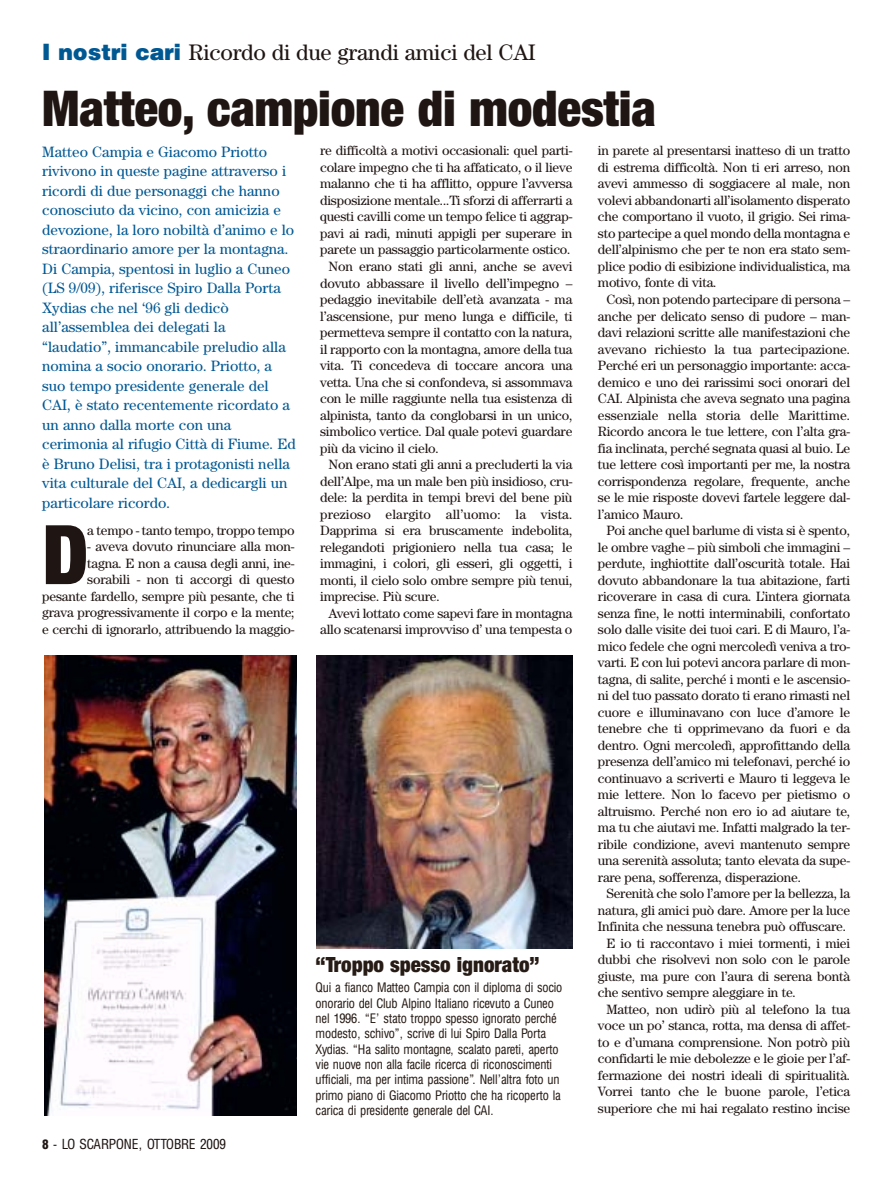
<style>
.page{position:relative;width:893px;height:1191px;background:#fff}
.page>*{position:absolute;margin:0;border:0;box-sizing:border-box;transform-origin:0 0}
.t1{font:900 condensed 82.35px "Helvetica Neue";color:#1f1512}
.t2{font:900 condensed 49.35px "Helvetica Neue";letter-spacing:-.005em;color:#1f1512}
.t3{font:22.5px "Century";letter-spacing:-.01em;color:#1f1512}
.t4{font:900 condensed 21px "Helvetica Neue";color:#271b15}
.t5{font:15px/19.5px "Century";color:#005893}
.t6{font:13.5px/16.5px "Century";letter-spacing:-.015em;color:#1f1512;text-align:justify}
.t7{font:13.5px "Century";letter-spacing:.005em;color:#1f1512}
.t8{font:condensed 13.5px "AT Triumvirate";color:#1f1512}
.t9{font:condensed 12.75px/15.3px "AT Triumvirate";letter-spacing:-.015em;color:#271b15}
.s1{font-family:"Cg Triumvirate Bl";color:#005893}
.s2{font-weight:900;font-size:12.75px}
</style>
<div class="page">
<img style="left:316px;top:655px;width:257px;height:293px">
<img style="left:44px;top:655px;width:252px;height:460px">
<h3 class="t3" style="left:42px;top:44px;width:495px"><span class="s1">I nostri cari</span> Ricordo di due grandi amici del CAI</h3>
<h2 class="t2" style="left:42px;top:90px;width:615px">Matteo, campione di modestia</h2>
<p class="t5" style="left:42px;top:143px;width:255px">Matteo Campia e Giacomo Priotto rivivono in queste pagine attraverso i ricordi di due personaggi che hanno conosciuto da vicino, con amicizia e devozione, la loro nobiltà d’animo e lo straordinario amore per la montagna.<br>Di Campia, spentosi in luglio a Cuneo (LS 9/09), riferisce Spiro Dalla Porta Xydias che nel ‘96 gli dedicò all’assemblea dei delegati la “laudatio”, immancabile preludio alla nomina a socio onorario. Priotto, a suo tempo presidente generale del CAI, è stato recentemente ricordato a un anno dalla morte con una cerimonia al rifugio Città di Fiume. Ed è Bruno Delisi, tra i protagonisti nella vita culturale del CAI, a dedicargli un particolare ricordo.</p>
<h1 class="t1" style="left:42px;top:525px;width:48px">D</h1>
<p class="t6" style="left:87px;top:523px;width:209px">a tempo - tanto tempo, troppo tempo</p>
<p class="t6" style="left:42px;top:539px;width:254px;text-align:right">- aveva dovuto rinunciare alla mon-<br>tagna. E non a causa degli anni, ine&shy;sorabili - non ti accorgi di questo pesante fardello, sempre più pesante, che ti grava progressivamente il corpo e la mente; e cerchi di ignorarlo, attribuendo la maggio-</p>
<p class="t6" style="left:320px;top:144px;width:254px">re difficoltà a motivi occasionali: quel parti-</p>
<p class="t6" style="left:320px;top:160px;width:254px">colare impegno che ti ha affaticato, o il lieve</p>
<p class="t6" style="left:320px;top:177px;width:254px">malanno che ti ha afflitto, oppure l’avversa</p>
<p class="t6" style="left:320px;top:193px;width:254px">disposizione mentale...Ti sforzi di afferrarti a</p>
<p class="t6" style="left:320px;top:210px;width:254px">questi cavilli come un tempo felice ti aggrap-</p>
<p class="t6" style="left:320px;top:226px;width:254px">pavi ai radi, minuti appigli per superare in</p>
<p class="t6" style="left:320px;top:243px;width:252px">parete un passaggio particolarmente ostico.</p>
<p class="t6" style="left:329px;top:259px;width:245px">Non erano stati gli anni, anche se avevi</p>
<p class="t6" style="left:320px;top:276px;width:254px">dovuto abbassare il livello dell’impegno –</p>
<p class="t6" style="left:320px;top:292px;width:254px">pedaggio inevitabile dell’età avanzata - ma</p>
<p class="t6" style="left:320px;top:309px;width:254px">l’ascensione, pur meno lunga e difficile, ti</p>
<p class="t6" style="left:320px;top:325px;width:254px">permetteva sempre il contatto con la natura,</p>
<p class="t6" style="left:320px;top:342px;width:254px">il rapporto con la montagna, amore della tua</p>
<p class="t6" style="left:320px;top:358px;width:254px">vita. Ti concedeva di toccare ancora una</p>
<p class="t6" style="left:320px;top:375px;width:254px">vetta. Una che si confondeva, si assommava</p>
<p class="t6" style="left:320px;top:391px;width:254px">con le mille raggiunte nella tua esistenza di</p>
<p class="t6" style="left:320px;top:408px;width:254px">alpinista, tanto da conglobarsi in un unico,</p>
<p class="t6" style="left:320px;top:424px;width:254px">simbolico vertice. Dal quale potevi guardare</p>
<p class="t6" style="left:320px;top:441px;width:120px">più da vicino il cielo.</p>
<p class="t6" style="left:329px;top:457px;width:245px">Non erano stati gli anni a precluderti la via</p>
<p class="t6" style="left:320px;top:474px;width:254px">dell’Alpe, ma un male ben più insidioso, cru-</p>
<p class="t6" style="left:320px;top:490px;width:254px">dele: la perdita in tempi brevi del bene più</p>
<p class="t7" style="left:320px;top:509px;width:254px">prezioso elargito all’uomo: la vista.</p>
<p class="t6" style="left:320px;top:523px;width:254px">Dapprima si era bruscamente indebolita,</p>
<p class="t6" style="left:320px;top:540px;width:254px">relegandoti prigioniero nella tua casa; le</p>
<p class="t6" style="left:320px;top:556px;width:254px">immagini, i colori, gli esseri, gli oggetti, i</p>
<p class="t6" style="left:320px;top:573px;width:254px">monti, il cielo solo ombre sempre più tenui,</p>
<p class="t6" style="left:320px;top:589px;width:121px">imprecise. Più scure.</p>
<p class="t6" style="left:329px;top:606px;width:245px">Avevi lottato come sapevi fare in montagna</p>
<p class="t6" style="left:320px;top:622px;width:254px">allo scatenarsi improvviso d’ una tempesta o</p>
<p class="t8" style="left:42px;top:1138px;width:185px"><span class="s2">8</span> - LO SCARPONE, OTTOBRE 2009</p>
<h3 class="t4" style="left:316px;top:957px;width:226px">“Troppo spesso ignorato”</h3>
<p class="t9" style="left:316px;top:981px;width:248px">Qui a fianco Matteo Campia con il diploma di socio onorario del Club Alpino Italiano ricevuto a Cuneo nel 1996. “E’ stato troppo spesso ignorato perché modesto, schivo”, scrive di lui Spiro Dalla Porta Xydias. “Ha salito montagne, scalato pareti, aperto vie nuove non alla facile ricerca di riconoscimenti ufficiali, ma per intima passione”. Nell’altra foto un primo piano di Giacomo Priotto che ha ricoperto la carica di presidente generale del CAI.</p>
<p class="t6" style="left:598px;top:144px;width:254px">in parete al presentarsi inatteso di un tratto di estrema difficoltà. Non ti eri arreso, non avevi ammesso di soggiacere al male, non volevi abbandonarti all’isolamento disperato che comportano il vuoto, il grigio. Sei rima&shy;sto partecipe a quel mondo della montagna e dell’alpinismo che per te non era stato sem&shy;plice podio di esibizione individualistica, ma motivo, fonte di vita.</p>
<p class="t6" style="left:598px;top:292px;width:254px;text-indent:9px">Così, non potendo partecipare di persona – anche per delicato senso di pudore – man&shy;davi relazioni scritte alle manifestazioni che avevano richiesto la tua partecipazione.<br>Perché eri un personaggio importante: acca&shy;demico e uno dei rarissimi soci onorari del CAI. Alpinista che aveva segnato una pagina essenziale nella storia delle Marittime.<br>Ricordo ancora le tue lettere, con l’alta gra&shy;fia inclinata, perché segnata quasi al buio. Le tue lettere così importanti per me, la nostra corrispondenza regolare, frequente, anche se le mie risposte dovevi fartele leggere dal&shy;l’amico Mauro.</p>
<p class="t6" style="left:598px;top:523px;width:254px;text-indent:9px">Poi anche quel barlume di vista si è spento, le ombre vaghe – più simboli che immagini – perdute, inghiottite dall’oscurità totale. Hai dovuto abbandonare la tua abitazione, farti ricoverare in casa di cura. L’intera giornata senza fine, le notti interminabili, confortato solo dalle visite dei tuoi cari. E di Mauro, l’a&shy;mico fedele che ogni mercoledì veniva a tro&shy;varti. E con lui potevi ancora parlare di mon&shy;tagna, di salite, perché i monti e le ascensio&shy;ni del tuo passato dorato ti erano rimasti nel cuore e illuminavano con luce d’amore le tenebre che ti opprimevano da fuori e da dentro. Ogni mercoledì, approfittando della presenza dell’amico mi telefonavi, perché io continuavo a scriverti e Mauro ti leggeva le mie lettere. Non lo facevo per pietismo o altruismo. Perché non ero io ad aiutare te, ma tu che aiutavi me. Infatti malgrado la ter&shy;ribile condizione, avevi mantenuto sempre una serenità assoluta; tanto elevata da supe&shy;rare pena, sofferenza, disperazione.</p>
<p class="t6" style="left:606px;top:886px;width:245px">Serenità che solo l’amore per la bellezza, la</p>
<p class="t6" style="left:598px;top:903px;width:254px">natura, gli amici può dare. Amore per la luce</p>
<p class="t6" style="left:598px;top:919px;width:250px">Infinita che nessuna tenebra può offuscare.</p>
<p class="t6" style="left:606px;top:936px;width:245px">E io ti raccontavo i miei tormenti, i miei</p>
<p class="t6" style="left:598px;top:952px;width:254px">dubbi che risolvevi non solo con le parole</p>
<p class="t6" style="left:598px;top:969px;width:254px">giuste, ma pure con l’aura di serena bontà</p>
<p class="t6" style="left:598px;top:985px;width:200px">che sentivo sempre aleggiare in te.</p>
<p class="t6" style="left:606px;top:1002px;width:245px">Matteo, non udirò più al telefono la tua</p>
<p class="t6" style="left:598px;top:1018px;width:254px">voce un po’ stanca, rotta, ma densa di affet-</p>
<p class="t6" style="left:598px;top:1035px;width:254px">to e d’umana comprensione. Non potrò più</p>
<p class="t6" style="left:598px;top:1051px;width:254px">confidarti le mie debolezze e le gioie per l’af-</p>
<p class="t6" style="left:598px;top:1068px;width:254px">fermazione dei nostri ideali di spiritualità.</p>
<p class="t6" style="left:598px;top:1084px;width:254px">Vorrei tanto che le buone parole, l’etica</p>
<p class="t6" style="left:598px;top:1101px;width:254px">superiore che mi hai regalato restino incise</p>
</div>
